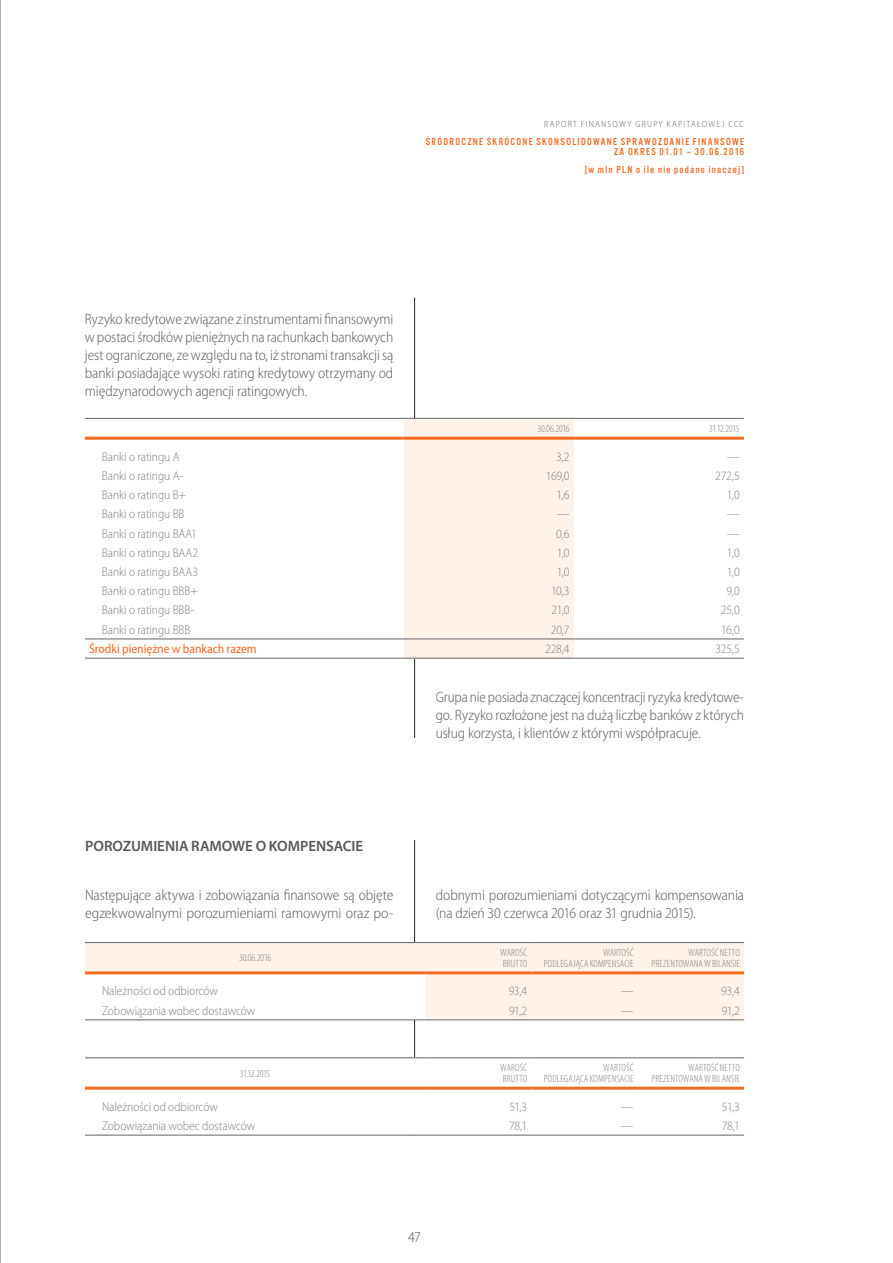
<style>
.page{position:relative;width:893px;height:1263px;background:#fff}
.page>*{position:absolute;margin:0;border:0;box-sizing:border-box;transform-origin:0 0}
.t1{font:300 semi-condensed 15px/18px "Myriad Pro";letter-spacing:-.01em;color:#57585a;text-align:justify}
.t2{font:600 15px "Myriad Pro";color:#57585a}
.t3{font:300 semi-condensed 12.75px "Myriad Pro";letter-spacing:-.005em;color:#808285}
.t4{font:semi-condensed 12.75px "Myriad Pro";letter-spacing:-.005em;color:#f36a21}
.t5{font:300 condensed 10.5px/10.5px "Myriad Pro";letter-spacing:.005em;color:#808285;text-align:right}
.t6{font:10.5px/10.5px "Alternate Got No 3 DOT";letter-spacing:.12em;color:#f36a21;text-align:right}
.t7{font:300 semi-condensed 9px "Myriad Pro";letter-spacing:.135em;color:#636366}
</style>
<div class="page">
<hr style="left:414px;top:298px;width:1px;height:837px;background:#231f20">
<div style="left:366px;top:738px;width:97px;height:102px;background:#fff"></div>
<hr style="left:0;top:0;width:1px;height:1263px;background:#57585a">
<div style="left:404px;top:419px;width:170px;height:239px;background:#fef2e9"></div>
<hr style="left:85px;top:418px;width:319px;height:1px;background:#636366">
<hr style="left:404px;top:418px;width:170px;height:1px;background:#636366">
<hr style="left:574px;top:418px;width:170px;height:1px;background:#636366">
<hr style="left:85px;top:437px;width:319px;height:3px;background:#f36a21">
<hr style="left:404px;top:437px;width:170px;height:3px;background:#f36a21">
<hr style="left:574px;top:437px;width:170px;height:3px;background:#f36a21">
<hr style="left:85px;top:639px;width:319px;height:1px;background:#636366">
<hr style="left:404px;top:639px;width:170px;height:1px;background:#636366">
<hr style="left:574px;top:639px;width:170px;height:1px;background:#636366">
<hr style="left:85px;top:658px;width:319px;height:1px;background:#636366">
<hr style="left:404px;top:658px;width:170px;height:1px;background:#636366">
<hr style="left:574px;top:658px;width:170px;height:1px;background:#636366">
<svg style="left:85px;top:943px;width:659px;height:76px;fill:#fef2e9"></svg>
<hr style="left:85px;top:942px;width:340px;height:1px;background:#636366">
<hr style="left:425px;top:942px;width:106px;height:1px;background:#636366">
<hr style="left:531px;top:942px;width:107px;height:1px;background:#636366">
<hr style="left:638px;top:942px;width:106px;height:1px;background:#636366">
<hr style="left:85px;top:971px;width:340px;height:3px;background:#f36a21">
<hr style="left:425px;top:971px;width:106px;height:3px;background:#f36a21">
<hr style="left:531px;top:971px;width:107px;height:3px;background:#f36a21">
<hr style="left:638px;top:971px;width:106px;height:3px;background:#f36a21">
<hr style="left:85px;top:1019px;width:340px;height:1px;background:#636366">
<hr style="left:425px;top:1019px;width:106px;height:1px;background:#636366">
<hr style="left:531px;top:1019px;width:107px;height:1px;background:#636366">
<hr style="left:638px;top:1019px;width:106px;height:1px;background:#636366">
<div style="left:85px;top:1058px;width:659px;height:77px;background:#fff"></div>
<hr style="left:85px;top:1057px;width:340px;height:1px;background:#636366">
<hr style="left:425px;top:1057px;width:106px;height:1px;background:#636366">
<hr style="left:531px;top:1057px;width:107px;height:1px;background:#636366">
<hr style="left:638px;top:1057px;width:106px;height:1px;background:#636366">
<hr style="left:85px;top:1087px;width:340px;height:3px;background:#f36a21">
<hr style="left:425px;top:1087px;width:106px;height:3px;background:#f36a21">
<hr style="left:531px;top:1087px;width:107px;height:3px;background:#f36a21">
<hr style="left:638px;top:1087px;width:106px;height:3px;background:#f36a21">
<hr style="left:85px;top:1135px;width:340px;height:1px;background:#636366">
<hr style="left:425px;top:1135px;width:106px;height:1px;background:#636366">
<hr style="left:531px;top:1135px;width:107px;height:1px;background:#636366">
<hr style="left:638px;top:1135px;width:106px;height:1px;background:#636366">
<p class="t7" style="left:544px;top:118px;width:201px">RAPORT FINANSOWY GRUPY KAPITAŁOWEJ CCC</p>
<p class="t6" style="left:426px;top:136px;width:320px">ŚRÓDROCZNE SKRÓCONE SKONSOLIDOWANE SPRAWOZDANIE FINANSOWE<br>ZA OKRES 01.01 – 30.06.2016</p>
<p class="t6" style="left:585px;top:165px;width:161px">[w mln PLN o ile nie podano inaczej]</p>
<p class="t1" style="left:85px;top:310px;width:310px">Ryzyko kredytowe związane z instrumentami finansowymi w postaci środków pieniężnych na rachunkach bankowych jest ograniczone, ze względu na to, iż stronami transakcji są banki posiadające wysoki rating kredytowy otrzymany od międzynarodowych agencji ratingowych.</p>
<p class="t5" style="left:537px;top:423px;width:34px">30.06.2016</p>
<p class="t5" style="left:709px;top:423px;width:32px">31.12.2015</p>
<p class="t3" style="left:102px;top:449px;width:79px">Banki o ratingu A</p>
<p class="t3" style="left:556px;top:449px;width:15px">3,2</p>
<p class="t3" style="left:727px;top:449px;width:14px">—</p>
<p class="t3" style="left:102px;top:468px;width:83px">Banki o ratingu A-</p>
<p class="t3" style="left:546px;top:468px;width:25px">169,0</p>
<p class="t3" style="left:715px;top:468px;width:26px">272,5</p>
<p class="t3" style="left:102px;top:487px;width:86px">Banki o ratingu B+</p>
<p class="t3" style="left:557px;top:487px;width:14px">1,6</p>
<p class="t3" style="left:727px;top:487px;width:14px">1,0</p>
<p class="t3" style="left:102px;top:506px;width:84px">Banki o ratingu BB</p>
<p class="t3" style="left:557px;top:506px;width:14px">—</p>
<p class="t3" style="left:727px;top:506px;width:14px">—</p>
<p class="t3" style="left:102px;top:526px;width:97px">Banki o ratingu BAA1</p>
<p class="t3" style="left:556px;top:526px;width:15px">0,6</p>
<p class="t3" style="left:727px;top:526px;width:14px">—</p>
<p class="t3" style="left:102px;top:545px;width:98px">Banki o ratingu BAA2</p>
<p class="t3" style="left:557px;top:545px;width:14px">1,0</p>
<p class="t3" style="left:727px;top:545px;width:14px">1,0</p>
<p class="t3" style="left:102px;top:564px;width:98px">Banki o ratingu BAA3</p>
<p class="t3" style="left:557px;top:564px;width:14px">1,0</p>
<p class="t3" style="left:727px;top:564px;width:14px">1,0</p>
<p class="t3" style="left:102px;top:583px;width:98px">Banki o ratingu BBB+</p>
<p class="t3" style="left:551px;top:583px;width:20px">10,3</p>
<p class="t3" style="left:727px;top:583px;width:15px">9,0</p>
<p class="t3" style="left:102px;top:603px;width:94px">Banki o ratingu BBB-</p>
<p class="t3" style="left:552px;top:603px;width:20px">21,0</p>
<p class="t3" style="left:721px;top:603px;width:21px">25,0</p>
<p class="t3" style="left:102px;top:622px;width:90px">Banki o ratingu BBB</p>
<p class="t3" style="left:551px;top:622px;width:20px">20,7</p>
<p class="t3" style="left:721px;top:622px;width:20px">16,0</p>
<p class="t4" style="left:89px;top:641px;width:169px">Środki pieniężne w bankach razem</p>
<p class="t3" style="left:545px;top:641px;width:26px">228,4</p>
<p class="t3" style="left:715px;top:641px;width:26px">325,5</p>
<p class="t1" style="left:436px;top:688px;width:310px">Grupa nie posiada znaczącej koncentracji ryzyka kredytowe&shy;go. Ryzyko rozłożone jest na dużą liczbę banków z których usług korzysta, i klientów z którymi współpracuje.</p>
<p class="t2" style="left:85px;top:836px;width:280px">POROZUMIENIA RAMOWE O KOMPENSACIE</p>
<p class="t1" style="left:85px;top:886px;width:310px">Następujące aktywa i zobowiązania finansowe są objęte egzekwowalnymi porozumieniami ramowymi oraz po-</p>
<p class="t1" style="left:436px;top:886px;width:310px">dobnymi porozumieniami dotyczącymi kompensowania (na dzień 30 czerwca 2016 oraz 31 grudnia 2015).</p>
<p class="t5" style="left:239px;top:952px;width:34px">30.06.2016</p>
<p class="t5" style="left:500px;top:947px;width:28px;text-align:left">WAROŚĆ<br>BRUTTO</p>
<p class="t5" style="left:544px;top:947px;width:91px">WARTOŚĆ<br>PODLEGAJĄCA KOMPENSACIE</p>
<p class="t5" style="left:652px;top:947px;width:90px">WARTOŚĆ NETTO<br>PREZENTOWANA W BILANSIE</p>
<p class="t3" style="left:102px;top:983px;width:117px">Należności od odbiorców</p>
<p class="t3" style="left:509px;top:983px;width:20px">93,4</p>
<p class="t3" style="left:621px;top:983px;width:14px">—</p>
<p class="t3" style="left:721px;top:983px;width:20px">93,4</p>
<p class="t3" style="left:102px;top:1003px;width:155px">Zobowiązania wobec dostawców</p>
<p class="t3" style="left:509px;top:1003px;width:20px">91,2</p>
<p class="t3" style="left:621px;top:1003px;width:14px">—</p>
<p class="t3" style="left:722px;top:1003px;width:20px">91,2</p>
<p class="t5" style="left:240px;top:1068px;width:32px">31.12.2015</p>
<p class="t5" style="left:500px;top:1062px;width:28px;text-align:left">WAROŚĆ<br>BRUTTO</p>
<p class="t5" style="left:544px;top:1062px;width:91px">WARTOŚĆ<br>PODLEGAJĄCA KOMPENSACIE</p>
<p class="t5" style="left:652px;top:1062px;width:90px">WARTOŚĆ NETTO<br>PREZENTOWANA W BILANSIE</p>
<p class="t3" style="left:102px;top:1099px;width:117px">Należności od odbiorców</p>
<p class="t3" style="left:509px;top:1099px;width:19px">51,3</p>
<p class="t3" style="left:621px;top:1099px;width:14px">—</p>
<p class="t3" style="left:722px;top:1099px;width:19px">51,3</p>
<p class="t3" style="left:102px;top:1118px;width:155px">Zobowiązania wobec dostawców</p>
<p class="t3" style="left:509px;top:1118px;width:20px">78,1</p>
<p class="t3" style="left:621px;top:1118px;width:14px">—</p>
<p class="t3" style="left:722px;top:1118px;width:20px">78,1</p>
<p class="t1" style="left:408px;top:1228px;width:14px">47</p>
</div>
